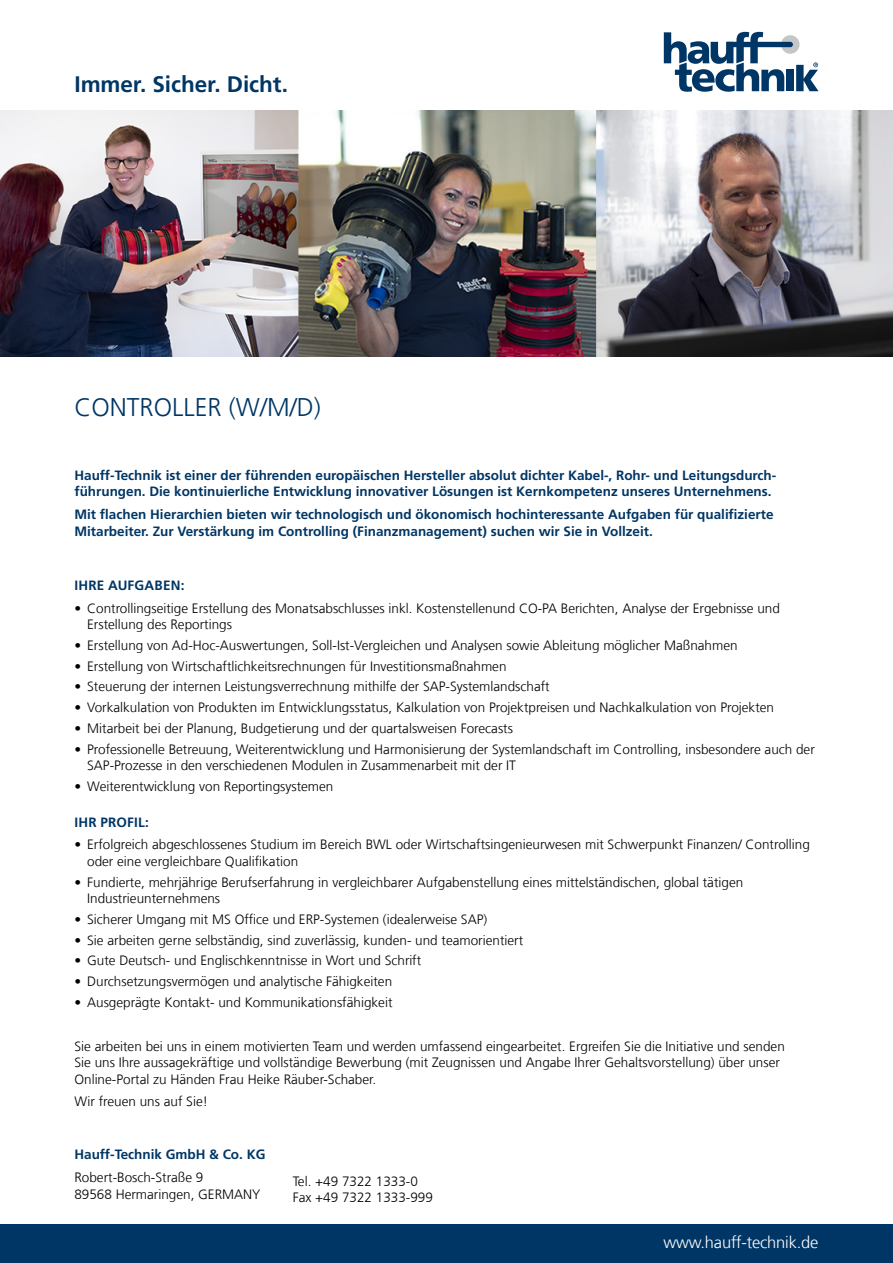
<style>
.page{position:relative;width:893px;height:1263px;background:#fff}
.page>*{position:absolute;margin:0;border:0;box-sizing:border-box;transform-origin:0 0}
.t1{font:300 25.5px "Frutigerfor Hauff";color:#003665}
.t2{font:700 22.5px "Frutigerfor Hauff";letter-spacing:-.005em;color:#003665}
.t3{font:300 16.5px "Frutigerfor Hauff";letter-spacing:-.01em;color:#fff}
.t4{font:300 13.5px/16.5px "Frutigerfor Hauff";color:#000}
.t5{font:700 13.5px/16.5px "Frutigerfor Hauff";color:#003665}
</style>
<div class="page">
<div style="left:0;top:1225px;width:893px;height:38px;background:#003665"></div>
<svg style="left:664px;top:32px;width:155px;height:60px"></svg>
<img style="left:0;top:110px;width:893px;height:246px">
<h2 class="t2" style="left:74px;top:70px;width:215px">Immer. Sicher. Dicht.</h2>
<h1 class="t1" style="left:74px;top:392px;width:248px">CONTROLLER (W/M/D)</h1>
<p class="t5" style="left:74px;top:467px;width:703px">Hauff-Technik ist einer der führenden europäischen Hersteller absolut dichter Kabel-, Rohr- und Leitungsdurch&shy;führungen. Die kontinuierliche Entwicklung innovativer Lösungen ist Kernkompetenz unseres Unternehmens.</p>
<p class="t5" style="left:74px;top:506px;width:701px">Mit flachen Hierarchien bieten wir technologisch und ökonomisch hochinteressante Aufgaben für qualifizierte<br>Mitarbeiter. Zur Verstärkung im Controlling (Finanzmanagement) suchen wir Sie in Vollzeit.</p>
<p class="t5" style="left:74px;top:577px;width:112px">IHRE AUFGABEN:</p>
<p class="t4" style="left:87px;top:600px;width:694px;text-indent:-13px">• Controllingseitige Erstellung des Monatsabschlusses inkl. Kostenstellenund CO-PA Berichten, Analyse der Ergebnisse und<br>Erstellung des Reportings</p>
<p class="t4" style="left:74px;top:637px;width:665px">• Erstellung von Ad-Hoc-Auswertungen, Soll-Ist-Vergleichen und Analysen sowie Ableitung möglicher Maßnahmen</p>
<p class="t4" style="left:74px;top:657px;width:434px">• Erstellung von Wirtschaftlichkeitsrechnungen für Investitionsmaßnahmen</p>
<p class="t4" style="left:74px;top:678px;width:477px">• Steuerung der internen Leistungsverrechnung mithilfe der SAP-Systemlandschaft</p>
<p class="t4" style="left:74px;top:699px;width:701px">• Vorkalkulation von Produkten im Entwicklungsstatus, Kalkulation von Projektpreisen und Nachkalkulation von Projekten</p>
<p class="t4" style="left:74px;top:720px;width:440px">• Mitarbeit bei der Planung, Budgetierung und der quartalsweisen Forecasts</p>
<p class="t4" style="left:87px;top:740px;width:729px;text-indent:-13px">• Professionelle Betreuung, Weiterentwicklung und Harmonisierung der Systemlandschaft im Controlling, insbesondere auch der<br>SAP-Prozesse in den verschiedenen Modulen in Zusammenarbeit mit der IT</p>
<p class="t4" style="left:74px;top:778px;width:261px">• Weiterentwicklung von Reportingsystemen</p>
<p class="t5" style="left:74px;top:813px;width:76px">IHR PROFIL:</p>
<p class="t4" style="left:87px;top:836px;width:724px;text-indent:-13px">• Erfolgreich abgeschlossenes Studium im Bereich BWL oder Wirtschaftsingenieurwesen mit Schwerpunkt Finanzen/ Controlling oder eine vergleichbare Qualifikation</p>
<p class="t4" style="left:87px;top:874px;width:658px;text-indent:-13px">• Fundierte, mehrjährige Berufserfahrung in vergleichbarer Aufgabenstellung eines mittelständischen, global tätigen<br>Industrieunternehmens</p>
<p class="t4" style="left:74px;top:911px;width:414px">• Sicherer Umgang mit MS Office und ERP-Systemen (idealerweise SAP)</p>
<p class="t4" style="left:74px;top:932px;width:450px">• Sie arbeiten gerne selbständig, sind zuverlässig, kunden- und teamorientiert</p>
<p class="t4" style="left:74px;top:952px;width:348px">• Gute Deutsch- und Englischkenntnisse in Wort und Schrift</p>
<p class="t4" style="left:74px;top:973px;width:319px">• Durchsetzungsvermögen und analytische Fähigkeiten</p>
<p class="t4" style="left:74px;top:994px;width:320px">• Ausgeprägte Kontakt- und Kommunikationsfähigkeit</p>
<p class="t4" style="left:74px;top:1037px;width:712px">Sie arbeiten bei uns in einem motivierten Team und werden umfassend eingearbeitet. Ergreifen Sie die Initiative und senden<br>Sie uns Ihre aussagekräftige und vollständige Bewerbung (mit Zeugnissen und Angabe Ihrer Gehaltsvorstellung) über unser<br>Online-Portal zu Händen Frau Heike Räuber-Schaber.</p>
<p class="t4" style="left:74px;top:1093px;width:135px">Wir freuen uns auf Sie!</p>
<p class="t5" style="left:74px;top:1146px;width:193px">Hauff-Technik GmbH &amp; Co. KG</p>
<p class="t4" style="left:74px;top:1169px;width:188px">Robert-Bosch-Straße 9<br>89568 Hermaringen, GERMANY</p>
<p class="t4" style="left:293px;top:1172px;width:142px">Tel. +49 7322 1333-0<br>Fax +49 7322 1333-999</p>
<p class="t3" style="left:663px;top:1232px;width:157px">www.hauff-technik.de</p>
</div>
